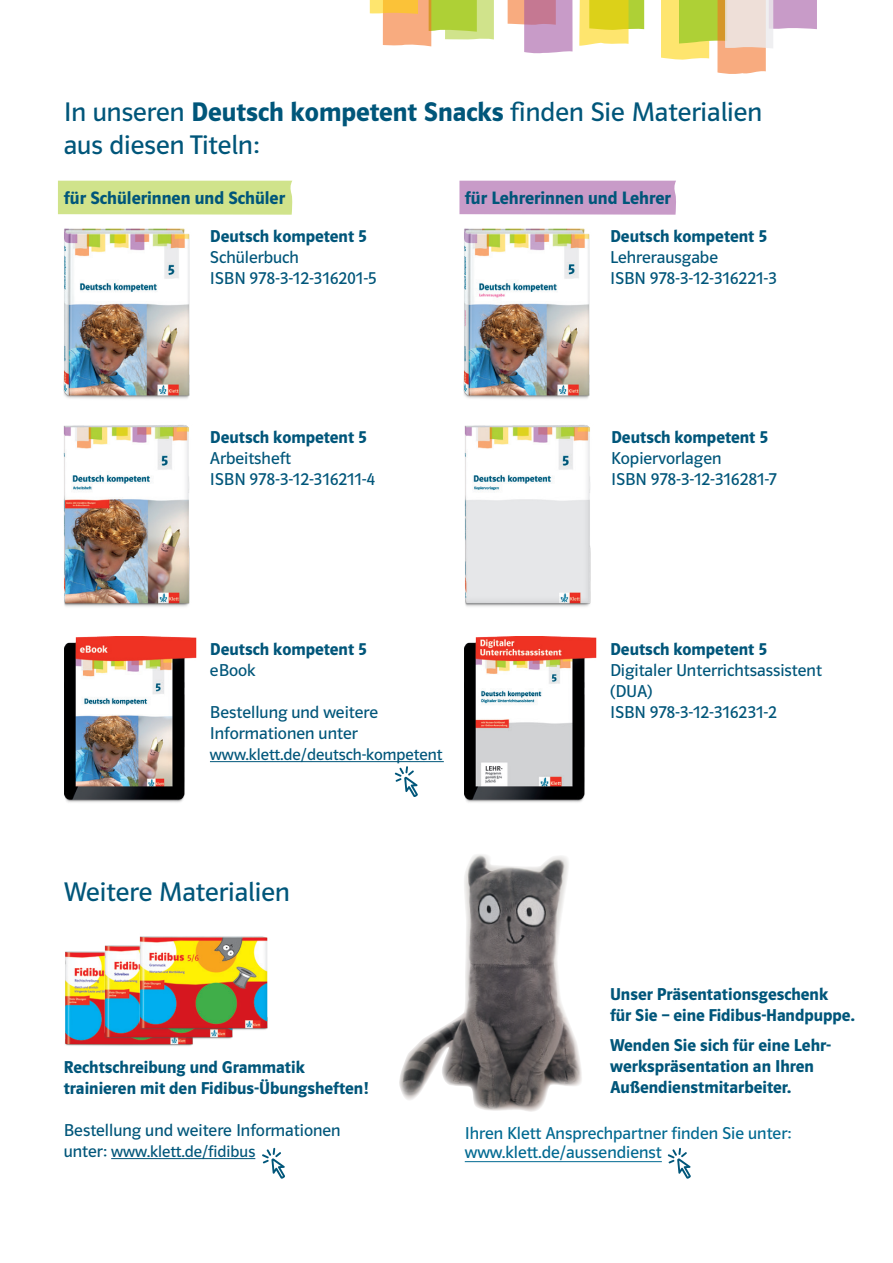
<style>
.page{position:relative;width:893px;height:1263px;background:#fff}
.page>*{position:absolute;margin:0;border:0;box-sizing:border-box;transform-origin:0 0}
.t1{font:27px/32.4px "Polo CEF";color:#00567a}
.t2{font:600 18px "Polo CEF";color:#00567a}
.t3{font:600 17.25px/21px "Polo CEF";color:#00567a}
.t4{font:17.25px/21px "Polo CEF";color:#00567a}
.t5{font:17.25px/18.8px "Polo CEF";color:#006991}
.t6{font:16.5px "Polo CEF";color:#00567a}
.s1{font-weight:600}
.s2{font-size:17.25px}
</style>
<div class="page">
<div style="left:58px;top:181px;width:235px;height:34px;background:#d0e38b"></div>
<div style="left:459px;top:181px;width:217px;height:34px;background:#c89bc8"></div>
<svg style="left:579px;top:0;width:65px;height:46px;background:#e5dd57"></svg>
<svg style="left:508px;top:0;width:65px;height:54px"></svg>
<svg style="left:661px;top:0;width:156px;height:74px"></svg>
<svg style="left:370px;top:0;width:124px;height:46px"></svg>
<img style="left:63px;top:228px;width:127px;height:171px">
<img style="left:463px;top:228px;width:127px;height:171px">
<img style="left:465px;top:636px;width:132px;height:167px">
<img style="left:65px;top:636px;width:132px;height:167px">
<img style="left:63px;top:425px;width:127px;height:182px">
<img style="left:464px;top:425px;width:127px;height:182px">
<hr style="left:210px;top:761px;width:234px;height:1px;background:#00567a">
<hr style="left:111px;top:1158px;width:144px;height:1px;background:#00567a">
<img style="left:65px;top:951px;width:128px;height:95px">
<img style="left:102px;top:945px;width:131px;height:95px">
<img style="left:137px;top:936px;width:131px;height:95px">
<svg style="left:668px;top:1148px;width:23px;height:31px"></svg>
<svg style="left:262px;top:1148px;width:23px;height:31px"></svg>
<svg style="left:395px;top:766px;width:23px;height:31px"></svg>
<hr style="left:465px;top:1161px;width:197px;height:1px;background:#006991">
<img style="left:399px;top:854px;width:183px;height:258px">
<h1 class="t1" style="left:64px;top:97px;width:700px">In unseren <span class="s1">Deutsch kompetent Snacks</span> finden Sie Materialien aus diesen Titeln:</h1>
<p class="t2" style="left:64px;top:188px;width:223px">für Schülerinnen und Schüler</p>
<p class="t2" style="left:465px;top:188px;width:208px">für Lehrerinnen und Lehrer</p>
<p class="t3" style="left:210px;top:226px;width:159px">Deutsch kompetent 5</p>
<p class="t4" style="left:210px;top:247px;width:168px">Schülerbuch<br>ISBN 978-3-12-316201-5</p>
<p class="t3" style="left:210px;top:427px;width:159px">Deutsch kompetent 5</p>
<p class="t4" style="left:210px;top:448px;width:167px">Arbeitsheft<br>ISBN 978-3-12-316211-4</p>
<p class="t3" style="left:610px;top:226px;width:159px">Deutsch kompetent 5</p>
<p class="t4" style="left:610px;top:247px;width:168px">Lehrerausgabe<br>ISBN 978-3-12-316221-3</p>
<p class="t3" style="left:611px;top:426px;width:159px">Deutsch kompetent 5</p>
<p class="t4" style="left:611px;top:448px;width:167px">Kopiervorlagen<br>ISBN 978-3-12-316281-7</p>
<p class="t3" style="left:210px;top:638px;width:159px">Deutsch kompetent 5</p>
<p class="t4" style="left:210px;top:660px;width:47px">eBook</p>
<p class="t4" style="left:210px;top:702px;width:170px">Bestellung und weitere<br>Informationen unter</p>
<p class="t6" style="left:210px;top:744px;width:234px">www.klett.de/deutsch-kompetent</p>
<p class="t3" style="left:610px;top:638px;width:159px">Deutsch kompetent 5</p>
<p class="t4" style="left:610px;top:660px;width:213px">Digitaler Unterrichtsassistent (DUA)<br>ISBN 978-3-12-316231-2</p>
<h1 class="t1" style="left:64px;top:876px;width:228px">Weitere Materialien</h1>
<p class="t3" style="left:64px;top:1056px;width:306px">Rechtschreibung und Grammatik trainieren mit den Fidibus-Übungsheften!</p>
<p class="t4" style="left:64px;top:1119px;width:278px">Bestellung und weitere Informationen</p>
<p class="t6" style="left:64px;top:1141px;width:193px"><span class="s2">unter:</span> www.klett.de/fidibus</p>
<p class="t3" style="left:610px;top:984px;width:246px">Unser Präsentationsgeschenk<br>für Sie – eine Fidibus-Handpuppe.</p>
<p class="t3" style="left:610px;top:1035px;width:223px">Wenden Sie sich für eine Lehr&shy;werkspräsentation an Ihren<br>Außendienstmitarbeiter.</p>
<p class="t5" style="left:465px;top:1124px;width:328px">Ihren Klett Ansprechpartner finden Sie unter: www.klett.de/aussendienst</p>
</div>
